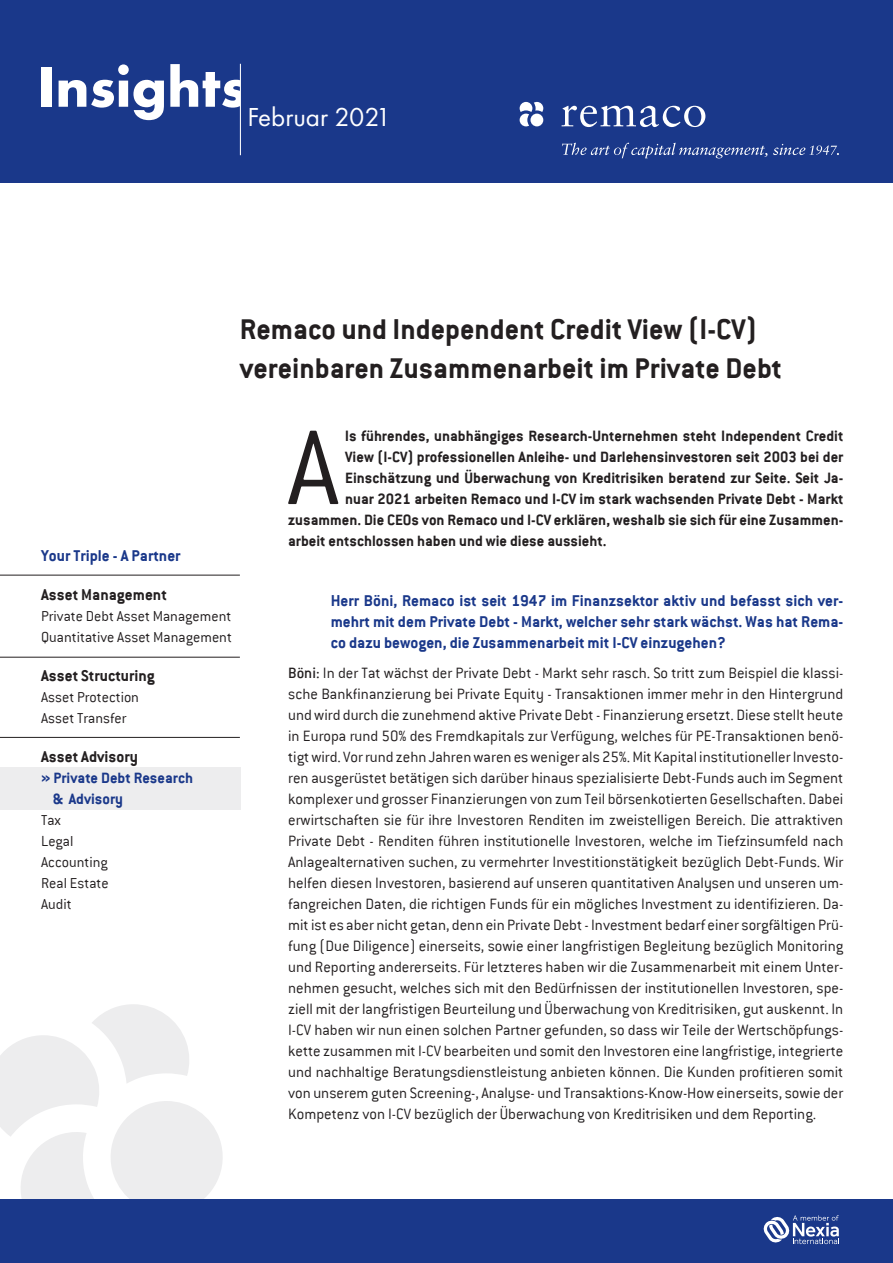
<style>
.page{position:relative;width:893px;height:1263px;background:#fff}
.page>*{position:absolute;margin:0;border:0;box-sizing:border-box;transform-origin:0 0}
.t1{font:300 116.7px "Conduit ITC";color:#231f20}
.t2{font:700 31.5px/39px "Conduit ITC";color:#231f20}
.t3{font:27px "Futura PT";color:#fff}
.t4{font:700 17.25px/21px "Conduit ITC";color:#1a388a;text-align:justify}
.t5{font:700 17.25px "Conduit ITC";color:#231f20}
.t6{font:300 16.5px/21px "Conduit ITC";color:#231f20;text-align:justify}
.t7{font:700 16.5px "Conduit ITC";color:#231f20}
.t8{font:700 16.5px/21px "Conduit ITC";color:#1a388a}
.t9{font:300 15.9px/21px "Conduit ITC";color:#231f20}
.s1{font-weight:500}
</style>
<div class="page">
<div style="left:0;top:0;width:893px;height:183px;background:#1a388a"></div>
<svg style="left:562px;top:106px;width:143px;height:21px"></svg>
<svg style="left:520px;top:102px;width:23px;height:24px"></svg>
<div style="left:530px;top:114px;width:13px;height:12px;background:#fff;border-radius:50%"></div>
<svg style="left:562px;top:143px;width:205px;height:15px"></svg>
<svg style="left:773px;top:144px;width:66px;height:11px"></svg>
<svg style="left:0;top:1004px;width:223px;height:195px"></svg>
<div style="left:0;top:1199px;width:893px;height:64px;background:#1a388a"></div>
<svg style="left:763px;top:1215px;width:76px;height:29px"></svg>
<hr style="left:240px;top:64px;width:1px;height:91px;background:#fff">
<div style="left:0;top:768px;width:241px;height:42px;background:#ededee"></div>
<hr style="left:0;top:575px;width:240px;height:1px;background:#231f20">
<hr style="left:0;top:657px;width:240px;height:1px;background:#231f20">
<hr style="left:0;top:737px;width:240px;height:1px;background:#231f20">
<h3 class="t3" style="left:37px;top:101px;width:355px"><sup>Insights</sup>Februar 2021</h3>
<h2 class="t2" style="left:240px;top:309px;width:544px">Remaco und Independent Credit View (I-CV) vereinbaren Zusammenarbeit im Private Debt</h2>
<p class="t4" style="left:41px;top:545px;width:141px">Your Triple - A Partner</p>
<p class="t5" style="left:41px;top:585px;width:127px">Asset Management</p>
<p class="t9" style="left:41px;top:606px;width:192px">Private Debt Asset Management<br>Quantitative Asset Management</p>
<p class="t5" style="left:41px;top:666px;width:115px">Asset Structuring</p>
<p class="t9" style="left:41px;top:687px;width:99px">Asset Protection<br>Asset Transfer</p>
<p class="t5" style="left:41px;top:747px;width:98px">Asset Advisory</p>
<p class="t8" style="left:53px;top:767px;width:142px;text-indent:-12px">» Private Debt Research &amp; Advisory</p>
<p class="t9" style="left:41px;top:810px;width:69px">Tax<br>Legal<br>Accounting<br>Real Estate<br>Audit</p>
<h1 class="t1" style="left:287px;top:404px;width:54px">A</h1>
<p class="t7" style="left:345px;top:426px;width:500px">ls führendes, unabhängiges Research-Unternehmen steht Independent Credit</p>
<p class="t7" style="left:345px;top:447px;width:500px">View (I-CV) professionellen Anleihe- und Darlehensinvestoren seit 2003 bei der</p>
<p class="t7" style="left:345px;top:468px;width:500px">Einschätzung und Überwachung von Kreditrisiken beratend zur Seite. Seit Ja-</p>
<p class="t7" style="left:345px;top:489px;width:500px">nuar 2021 arbeiten Remaco und I-CV im stark wachsenden Private Debt - Markt</p>
<p class="t7" style="left:288px;top:510px;width:557px">zusammen. Die CEOs von Remaco und I-CV erklären, weshalb sie sich für eine Zusammen-</p>
<p class="t7" style="left:288px;top:531px;width:320px">arbeit entschlossen haben und wie diese aussieht.</p>
<p class="t4" style="left:331px;top:590px;width:514px">Herr Böni, Remaco ist seit 1947 im Finanzsektor aktiv und befasst sich ver&shy;mehrt mit dem Private Debt - Markt, welcher sehr stark wächst. Was hat Rema&shy;co dazu bewogen, die Zusammenarbeit mit I-CV einzugehen?</p>
<p class="t6" style="left:288px;top:662px;width:557px"><span class="s1">Böni:</span> In der Tat wächst der Private Debt - Markt sehr rasch. So tritt zum Beispiel die klassi&shy;sche Bankfinanzierung bei Private Equity - Transaktionen immer mehr in den Hintergrund und wird durch die zunehmend aktive Private Debt - Finanzierung ersetzt. Diese stellt heute in Europa rund 50% des Fremdkapitals zur Verfügung, welches für PE-Transaktionen benö&shy;tigt wird. Vor rund zehn Jahren waren es weniger als 25%. Mit Kapital institutioneller Investo&shy;ren ausgerüstet betätigen sich darüber hinaus spezialisierte Debt-Funds auch im Segment komplexer und grosser Finanzierungen von zum Teil börsenkotierten Gesellschaften. Dabei erwirtschaften sie für ihre Investoren Renditen im zweistelligen Bereich. Die attraktiven Private Debt - Renditen führen institutionelle Investoren, welche im Tiefzinsumfeld nach Anlagealternativen suchen, zu vermehrter Investitionstätigkeit bezüglich Debt-Funds. Wir helfen diesen Investoren, basierend auf unseren quantitativen Analysen und unseren um&shy;fangreichen Daten, die richtigen Funds für ein mögliches Investment zu identifizieren. Da&shy;mit ist es aber nicht getan, denn ein Private Debt - Investment bedarf einer sorgfältigen Prü&shy;fung (Due Diligence) einerseits, sowie einer langfristigen Begleitung bezüglich Monitoring und Reporting andererseits. Für letzteres haben wir die Zusammenarbeit mit einem Unter&shy;nehmen gesucht, welches sich mit den Bedürfnissen der institutionellen Investoren, spe&shy;ziell mit der langfristigen Beurteilung und Überwachung von Kreditrisiken, gut auskennt. In I-CV haben wir nun einen solchen Partner gefunden, so dass wir Teile der Wertschöpfungs&shy;kette zusammen mit I-CV bearbeiten und somit den Investoren eine langfristige, integrierte und nachhaltige Beratungsdienstleistung anbieten können. Die Kunden profitieren somit von unserem guten Screening-, Analyse- und Transaktions-Know-How einerseits, sowie der Kompetenz von I-CV bezüglich der Überwachung von Kreditrisiken und dem Reporting.</p>
</div>
